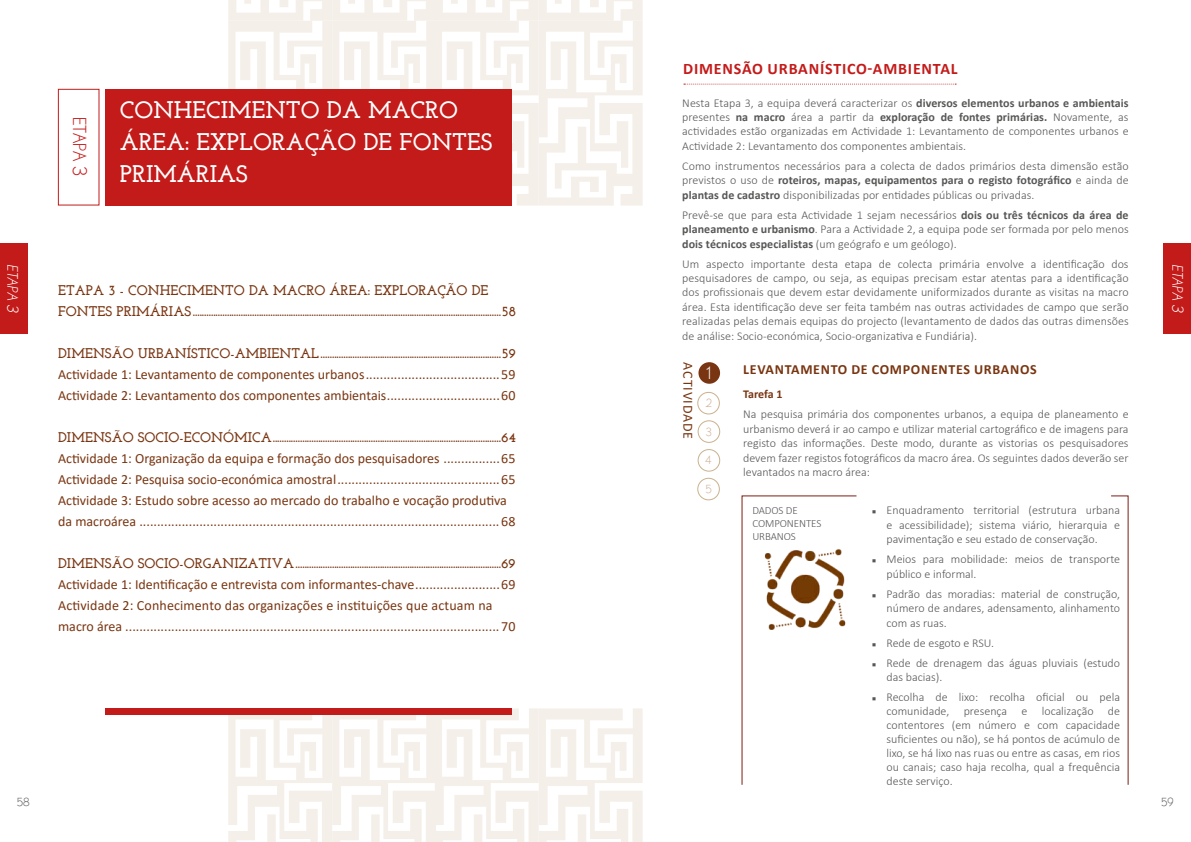
<style>
.page{position:relative;width:1191px;height:842px;background:#fff}
.page>*{position:absolute;margin:0;border:0;box-sizing:border-box;transform-origin:0 0}
.t1{font:700 24px/32px "Josefin Slab";color:#fff}
.t2{font:20px "Paneuropa Neue";color:#c31b1a}
.t3{font:18px "Paneuropa Neue";color:#fff}
.t4{font:700 16px "Calibri";letter-spacing:.05em;color:#c31b1a}
.t5{font:italic 16px "Paneuropa Neue";color:#fff}
.t6{font:14px/21px "Calibri";color:#793511}
.t7{font:700 14px/21px "Josefin Slab";color:#793511}
.t8{font:700 14px "Calibri";letter-spacing:.05em;color:#793511}
.t9{font:14px "Calibri";letter-spacing:.06em;color:#793511}
.t10{font:300 12px/14.4px "Calibri";color:#575756;text-align:justify}
.t11{font:700 12px "Calibri";letter-spacing:-.01em;color:#793511}
.t12{font:12px "Paneuropa Neue";color:#575756}
.t13{font:12px "Paneuropa Neue";color:#cdad92}
.t14{font:300 11px/13.2px "Calibri";letter-spacing:-.01em;color:#575756}
.s1{font-weight:700}
</style>
<div class="page">
<svg style="left:684px;top:84px;width:272px;height:1px"></svg>
<div style="left:1163px;top:244px;width:28px;height:90px;background:#c31b1a"></div>
<div style="left:698px;top:362px;width:22px;height:22px;background:#793511;border-radius:50%"></div>
<div style="left:697px;top:392px;width:23px;height:22px;border:1px solid #cab18d;border-radius:50%"></div>
<div style="left:697px;top:420px;width:23px;height:23px;border:1px solid #cab18d;border-radius:50%"></div>
<div style="left:697px;top:449px;width:23px;height:23px;border:1px solid #cab18d;border-radius:50%"></div>
<div style="left:697px;top:478px;width:23px;height:22px;border:1px solid #cab18d;border-radius:50%"></div>
<svg style="left:1111px;top:495px;width:18px;height:290px"></svg>
<svg style="left:741px;top:495px;width:116px;height:290px"></svg>
<svg style="left:228px;top:0;width:414px;height:206px"></svg>
<div style="left:105px;top:89px;width:407px;height:117px;background:#c31b1a"></div>
<div style="left:58px;top:89px;width:41px;height:117px;border:1px solid #c31b1a"></div>
<div style="left:0;top:244px;width:27px;height:90px;background:#c31b1a"></div>
<svg style="left:228px;top:708px;width:414px;height:134px"></svg>
<div style="left:105px;top:708px;width:407px;height:7px;background:#c31b1a"></div>
<h3 class="t5" style="left:22px;top:264px;width:53px;rotate:90deg">ETAPA 3</h3>
<h2 class="t2" style="left:92px;top:116px;width:61px;rotate:90deg">ETAPA 3</h2>
<h1 class="t1" style="left:120px;top:94px;width:374px">CONHECIMENTO DA MACRO<br>ÁREA: EXPLORAÇÃO DE FONTES<br>PRIMÁRIAS</h1>
<p class="t7" style="left:58px;top:279px;width:459px">ETAPA 3 - CONHECIMENTO DA MACRO ÁREA: EXPLORAÇÃO DE<br>FONTES PRIMÁRIAS .......................................................................................................................................58</p>
<p class="t7" style="left:58px;top:342px;width:459px">DIMENSÃO URBANÍSTICO-AMBIENTAL...............................................................................59</p>
<p class="t6" style="left:58px;top:363px;width:459px">Actividade 1: Levantamento de componentes urbanos......................................59<br>Actividade 2: Levantamento dos componentes ambientais................................60</p>
<p class="t7" style="left:58px;top:426px;width:459px">DIMENSÃO SOCIO-ECONÓMICA....................................................................................................64</p>
<p class="t6" style="left:58px;top:447px;width:459px">Actividade 1: Organização da equipa e formação dos pesquisadores ................65<br>Actividade 2: Pesquisa socio-económica amostral..............................................65<br>Actividade 3: Estudo sobre acesso ao mercado do trabalho e vocação produtiva da macroárea ...................................................................................................... 68</p>
<p class="t7" style="left:58px;top:552px;width:459px">DIMENSÃO SOCIO-ORGANIZATIVA..........................................................................................69</p>
<p class="t6" style="left:58px;top:573px;width:459px">Actividade 1: Identificação e entrevista com informantes-chave........................69<br>Actividade 2: Conhecimento das organizações e instituições que actuam na macro área .......................................................................................................... 70</p>
<h3 class="t4" style="left:683px;top:58px;width:276px">DIMENSÃO URBANÍSTICO-AMBIENTAL</h3>
<p class="t10" style="left:682px;top:95px;width:448px">Nesta Etapa 3, a equipa deverá caracterizar os <span class="s1">diversos elementos urbanos e ambientais </span>presentes <span class="s1">na macro</span> área a partir da <span class="s1">exploração de fontes primárias.</span> Novamente, as actividades estão organizadas em Actividade 1: Levantamento de componentes urbanos e Actividade 2: Levantamento dos componentes ambientais.</p>
<p class="t10" style="left:682px;top:159px;width:448px">Como instrumentos necessários para a colecta de dados primários desta dimensão estão previstos o uso de <span class="s1">roteiros, mapas, equipamentos para o registo fotográfico</span> e ainda de <span class="s1">plantas de cadastro</span> disponibilizadas por entidades públicas ou privadas.</p>
<p class="t10" style="left:682px;top:207px;width:448px">Prevê-se que para esta Actividade 1 sejam necessários <span class="s1">dois ou três técnicos da área de planeamento e urbanismo</span>. Para a Actividade 2, a equipa pode ser formada por pelo menos <span class="s1">dois técnicos especialistas</span> (um geógrafo e um geólogo).</p>
<p class="t10" style="left:682px;top:256px;width:448px">Um aspecto importante desta etapa de colecta primária envolve a identificação dos pesquisadores de campo, ou seja, as equipas precisam estar atentas para a identificação dos profissionais que devem estar devidamente uniformizados durante as visitas na macro área. Esta identificação deve ser feita também nas outras actividades de campo que serão realizadas pelas demais equipas do projecto (levantamento de dados das outras dimensões de análise: Socio-económica, Socio-organizativa e Fundiária).</p>
<p class="t9" style="left:698px;top:362px;width:78px;rotate:90deg">ACTIVIDADE</p>
<h3 class="t3" style="left:706px;top:362px;width:6px">1</h3>
<p class="t13" style="left:705px;top:396px;width:8px">2</p>
<p class="t13" style="left:706px;top:425px;width:8px">3</p>
<p class="t13" style="left:705px;top:453px;width:8px">4</p>
<p class="t13" style="left:705px;top:481px;width:8px">5</p>
<p class="t8" style="left:743px;top:360px;width:295px">LEVANTAMENTO DE COMPONENTES URBANOS</p>
<p class="t11" style="left:743px;top:386px;width:41px">Tarefa 1</p>
<p class="t10" style="left:743px;top:407px;width:387px">Na pesquisa primária dos componentes urbanos, a equipa de planeamento e urbanismo deverá ir ao campo e utilizar material cartográfico e de imagens para registo das informações. Deste modo, durante as vistorias os pesquisadores devem fazer registos fotográficos da macro área. Os seguintes dados deverão ser levantados na macro área:</p>
<p class="t14" style="left:752px;top:503px;width:70px">DADOS DE<br>COMPONENTES<br>URBANOS</p>
<p class="t10" style="left:886px;top:503px;width:235px">Enquadramento territorial (estrutura urbana e acessibilidade); sistema viário, hierarquia e pavimentação e seu estado de conservação.</p>
<p class="t10" style="left:886px;top:552px;width:235px">Meios para mobilidade: meios de transporte público e informal.</p>
<p class="t10" style="left:886px;top:586px;width:235px">Padrão das moradias: material de construção, número de andares, adensamento, alinhamento com as ruas.</p>
<p class="t10" style="left:886px;top:632px;width:235px;line-height:20.1px">Rede de esgoto e RSU.<br>Rede de drenagem das águas pluviais (estudo</p>
<p class="t10" style="left:886px;top:667px;width:235px;line-height:19.7px">das bacias).<br>Recolha de lixo: recolha oficial ou pela</p>
<p class="t10" style="left:886px;top:704px;width:235px;line-height:14px">comunidade, presença e localização de contentores (em número e com capacidade suficientes ou não), se há pontos de acúmulo de lixo, se há lixo nas ruas ou entre as casas, em rios ou canais; caso haja recolha, qual a frequência deste serviço.</p>
<h3 class="t5" style="left:1187px;top:264px;width:53px;rotate:90deg">ETAPA 3</h3>
<p class="t12" style="left:17px;top:794px;width:14px">58</p>
<p class="t12" style="left:1161px;top:794px;width:14px">59</p>
</div>
